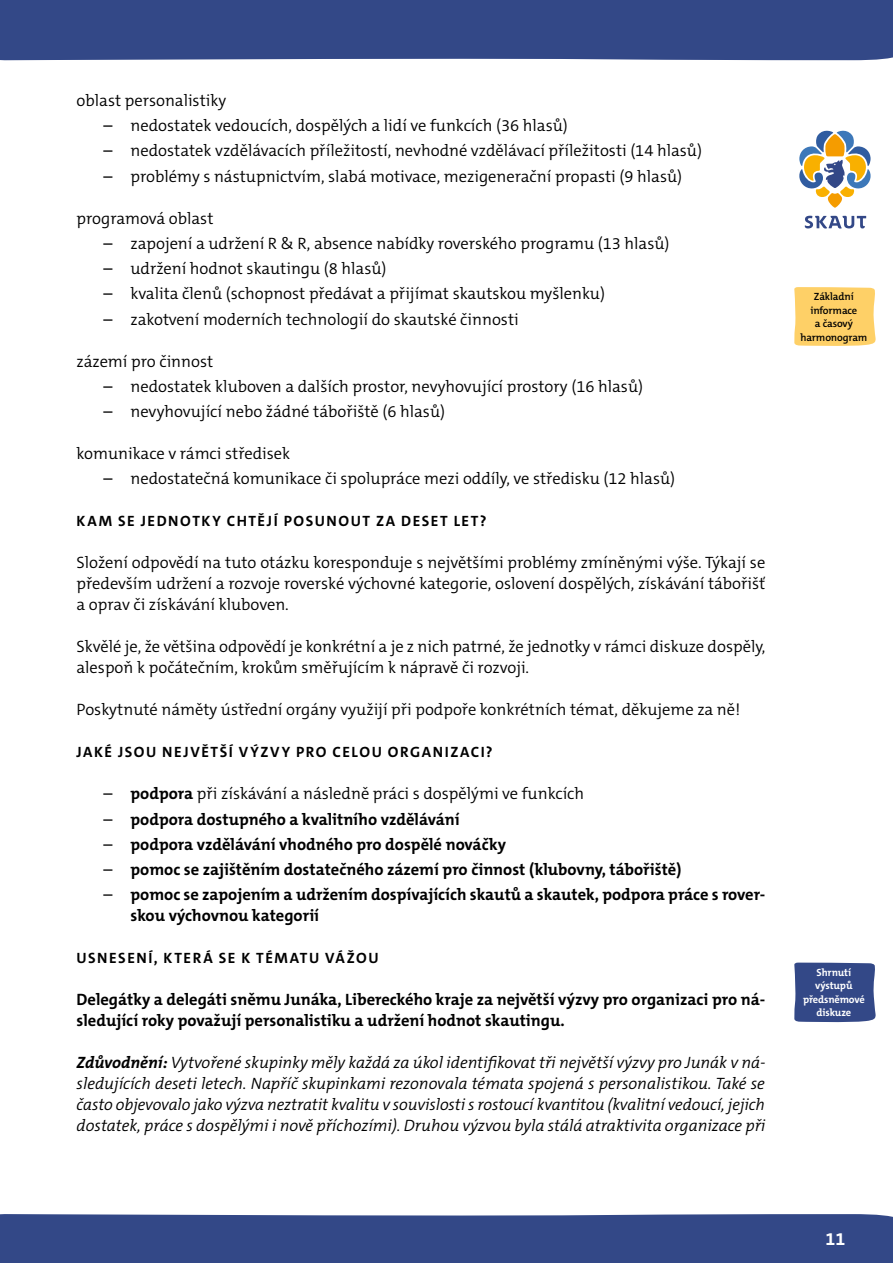
<style>
.page{position:relative;width:893px;height:1263px;background:#fff}
.page>*{position:absolute;margin:0;border:0;box-sizing:border-box;transform-origin:0 0}
.t1{font:700 18px "The Mix C5";color:#fff}
.text{font:300 16.5px/21px "The Mix C5";color:#000;text-align:justify}
.text-2{font:700 16.5px/21px "The Mix C5";color:#000}
.text-3{font:italic 300 16.5px/21px "The Mix C5";color:#000;text-align:justify}
.Mezititulek{font:700 15px "The Mix C5";letter-spacing:.1em;color:#000}
.t2{font:600 10.5px/13.5px "The Mix C5";letter-spacing:-.01em;color:#000;text-align:center}
.t3{font:700 10.5px/13.5px "The Mix C5";letter-spacing:-.01em;color:#fff;text-align:center}
.s1{font-weight:400}
.s2{font-weight:700}
</style>
<div class="page">
<div style="left:0;top:1214px;width:893px;height:49px;background:#334887"></div>
<svg style="left:805px;top:216px;width:61px;height:13px"></svg>
<svg style="left:799px;top:131px;width:71px;height:77px"></svg>
<div style="left:0;top:0;width:893px;height:61px;background:#334887"></div>
<svg style="left:794px;top:962px;width:82px;height:61px;background:#40548e"></svg>
<svg style="left:794px;top:287px;width:82px;height:59px;background:#fed26d"></svg>
<p class="text" style="left:77px;top:90px;width:151px">oblast personalistiky</p>
<p class="text" style="left:104px;top:115px;width:466px"><span class="s1">–</span> nedostatek vedoucích, dospělých a lidí ve funkcích (36 hlasů)</p>
<p class="text" style="left:104px;top:140px;width:600px"><span class="s1">–</span> nedostatek vzdělávacích příležitostí, nevhodné vzdělávací příležitosti (14 hlasů)</p>
<p class="text" style="left:104px;top:166px;width:580px"><span class="s1">–</span> problémy s nástupnictvím, slabá motivace, mezigenerační propasti (9 hlasů)</p>
<p class="text" style="left:77px;top:208px;width:138px">programová oblast</p>
<p class="text" style="left:104px;top:233px;width:567px"><span class="s1">–</span> zapojení a udržení R &amp; R, absence nabídky roverského programu (13 hlasů)</p>
<p class="text" style="left:104px;top:258px;width:284px"><span class="s1">–</span> udržení hodnot skautingu (8 hlasů)</p>
<p class="text" style="left:104px;top:283px;width:503px"><span class="s1">–</span> kvalita členů (schopnost předávat a přijímat skautskou myšlenku)</p>
<p class="text" style="left:104px;top:309px;width:417px"><span class="s1">–</span> zakotvení moderních technologií do skautské činnosti</p>
<p class="text" style="left:77px;top:351px;width:138px">zázemí pro činnost</p>
<p class="text" style="left:104px;top:376px;width:541px"><span class="s1">–</span> nedostatek kluboven a dalších prostor, nevyhovující prostory (16 hlasů)</p>
<p class="text" style="left:104px;top:401px;width:343px"><span class="s1">–</span> nevyhovující nebo žádné tábořiště (6 hlasů)</p>
<p class="text" style="left:77px;top:443px;width:215px">komunikace v rámci středisek</p>
<p class="text" style="left:104px;top:468px;width:573px"><span class="s1">–</span> nedostatečná komunikace či spolupráce mezi oddíly, ve středisku (12 hlasů)</p>
<p class="Mezititulek" style="left:77px;top:512px;width:412px">KAM SE JEDNOTKY CHTĚJÍ POSUNOUT ZA DESET LET?</p>
<p class="text" style="left:77px;top:552px;width:690px">Složení odpovědí na tuto otázku koresponduje s největšími problémy zmíněnými výše. Týkají se především udržení a rozvoje roverské výchovné kategorie, oslovení dospělých, získávání tábořišť a oprav či získávání kluboven.</p>
<p class="text" style="left:77px;top:636px;width:690px">Skvělé je, že většina odpovědí je konkrétní a je z nich patrné, že jednotky v rámci diskuze dospěly, alespoň k počátečním, krokům směřujícím k nápravě či rozvoji.</p>
<p class="text" style="left:77px;top:699px;width:665px">Poskytnuté náměty ústřední orgány využijí při podpoře konkrétních témat, děkujeme za ně!</p>
<p class="Mezititulek" style="left:77px;top:743px;width:417px">JAKÉ JSOU NEJVĚTŠÍ VÝZVY PRO CELOU ORGANIZACI?</p>
<p class="text" style="left:104px;top:783px;width:482px"><span class="s1">–</span> <span class="s2">podpora</span> při získávání a následně práci s dospělými ve funkcích</p>
<p class="text-2" style="left:104px;top:809px;width:358px"><span class="s1">–</span> podpora dostupného a kvalitního vzdělávání</p>
<p class="text-2" style="left:104px;top:834px;width:404px"><span class="s1">–</span> podpora vzdělávání vhodného pro dospělé nováčky</p>
<p class="text-2" style="left:104px;top:859px;width:579px"><span class="s1">–</span> pomoc se zajištěním dostatečného zázemí pro činnost (klubovny, tábořiště)</p>
<p class="text-2" style="left:131px;top:884px;width:636px;text-indent:-27px"><span class="s1">–</span> pomoc se zapojením a udržením dospívajících skautů a skautek, podpora práce s rover‑ skou výchovnou kategorií</p>
<p class="Mezititulek" style="left:77px;top:949px;width:304px">USNESENÍ, KTERÁ SE K TÉMATU VÁŽOU</p>
<p class="text-2" style="left:77px;top:989px;width:690px">Delegátky a delegáti sněmu Junáka, Libereckého kraje za největší výzvy pro organizaci pro ná‑ sledující roky považují personalistiku a udržení hodnot skautingu.</p>
<p class="text-3" style="left:77px;top:1052px;width:690px"><span class="s2">Zdůvodnění:</span> Vytvořené skupinky měly každá za úkol identifikovat tři největší výzvy pro Junák v ná&shy;sledujících deseti letech. Napříč skupinkami rezonovala témata spojená s personalistikou. Také se často objevovalo jako výzva neztratit kvalitu v souvislosti s rostoucí kvantitou (kvalitní vedoucí, jejich dostatek, práce s dospělými i nově příchozími). Druhou výzvou byla stálá atraktivita organizace při</p>
<p class="t2" style="left:800px;top:290px;width:69px">Základní informace<br>a časový harmonogram</p>
<p class="t3" style="left:803px;top:966px;width:63px">Shrnutí výstupů předsněmové diskuze</p>
<p class="t1" style="left:825px;top:1227px;width:21px">11</p>
</div>
